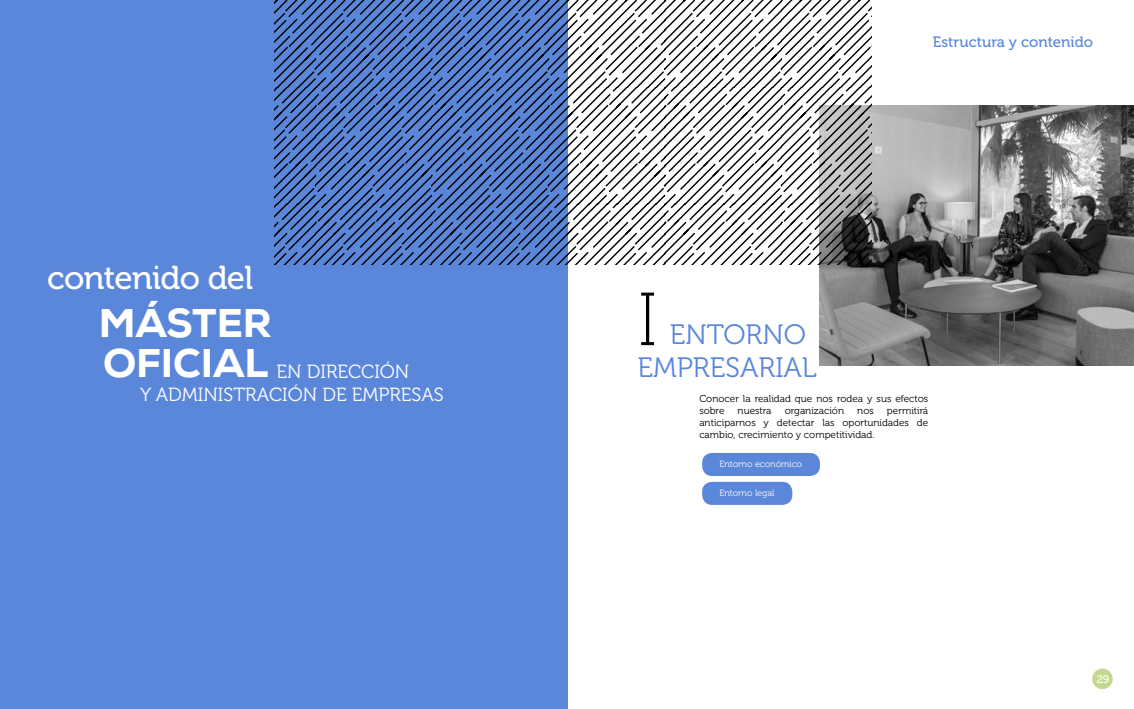
<style>
.page{position:relative;width:1134px;height:709px;background:#fff}
.page>*{position:absolute;margin:0;border:0;box-sizing:border-box;transform-origin:0 0}
.t1{font:75px "Museo 100";color:#000}
.t2{font:800 40px "Nexa";letter-spacing:-.005em;color:#fff}
.t3{font:33px "Museo 500";letter-spacing:-.02em;color:#fff}
.t4{font:28px "Museo 300";color:#5b87da}
.t5{font:19px "Museo 300";color:#fff}
.t6{font:15px "Museo 500";color:#5c87d9}
.t7{font:11px "Museo 500";color:#fff}
.t8{font:10px/12px "Museo 300";color:#000}
.t9{font:9px "Museo 300";color:#fff}
.s1{font-family:"Nexa";font-weight:800;font-size:40px}
</style>
<div class="page">
<img style="left:820px;top:106px;width:314px;height:260px">
<div style="left:0;top:0;width:567px;height:709px;background:#5b87da"></div>
<div style="left:702px;top:453px;width:118px;height:23px;background:#5b87da;border-radius:10px"></div>
<div style="left:702px;top:482px;width:90px;height:23px;background:#5b87da;border-radius:10px"></div>
<svg style="left:275px;top:0;width:597px;height:264px"></svg>
<div style="left:1092px;top:668px;width:21px;height:21px;background:#c4d98f;border-radius:50%"></div>
<h3 class="t3" style="left:47px;top:259px;width:208px">contenido del</h3>
<h2 class="t2" style="left:99px;top:298px;width:174px">MÁSTER</h2>
<h3 class="t5" style="left:103px;top:361px;width:308px"><span class="s1">OFICIAL</span> EN DIRECCIÓN</h3>
<h3 class="t5" style="left:140px;top:384px;width:305px">Y ADMINISTRACIÓN DE EMPRESAS</h3>
<h3 class="t6" style="left:933px;top:34px;width:162px">Estructura y contenido</h3>
<h1 class="t1" style="left:637px;top:279px;width:22px">I</h1>
<h3 class="t4" style="left:637px;top:352px;width:181px">EMPRESARIAL</h3>
<p class="t8" style="left:699px;top:393px;width:230px">Conocer la realidad que nos rodea y sus efectos sobre</p>
<h3 class="t4" style="left:670px;top:319px;width:138px">ENTORNO</h3>
<p class="t8" style="left:699px;top:405px;width:230px;text-align:justify;text-indent:188px">permitirá anticiparnos y detectar las oportunidades de cambio, crecimiento y competitividad.</p>
<p class="t9" style="left:719px;top:459px;width:84px">Entorno económico</p>
<p class="t9" style="left:719px;top:488px;width:56px">Entorno legal</p>
<p class="t8" style="left:738px;top:405px;width:35px">nuestra</p>
<p class="t8" style="left:785px;top:405px;width:61px">organización</p>
<p class="t8" style="left:857px;top:405px;width:18px">nos</p>
<p class="t7" style="left:1097px;top:673px;width:14px">29</p>
</div>
